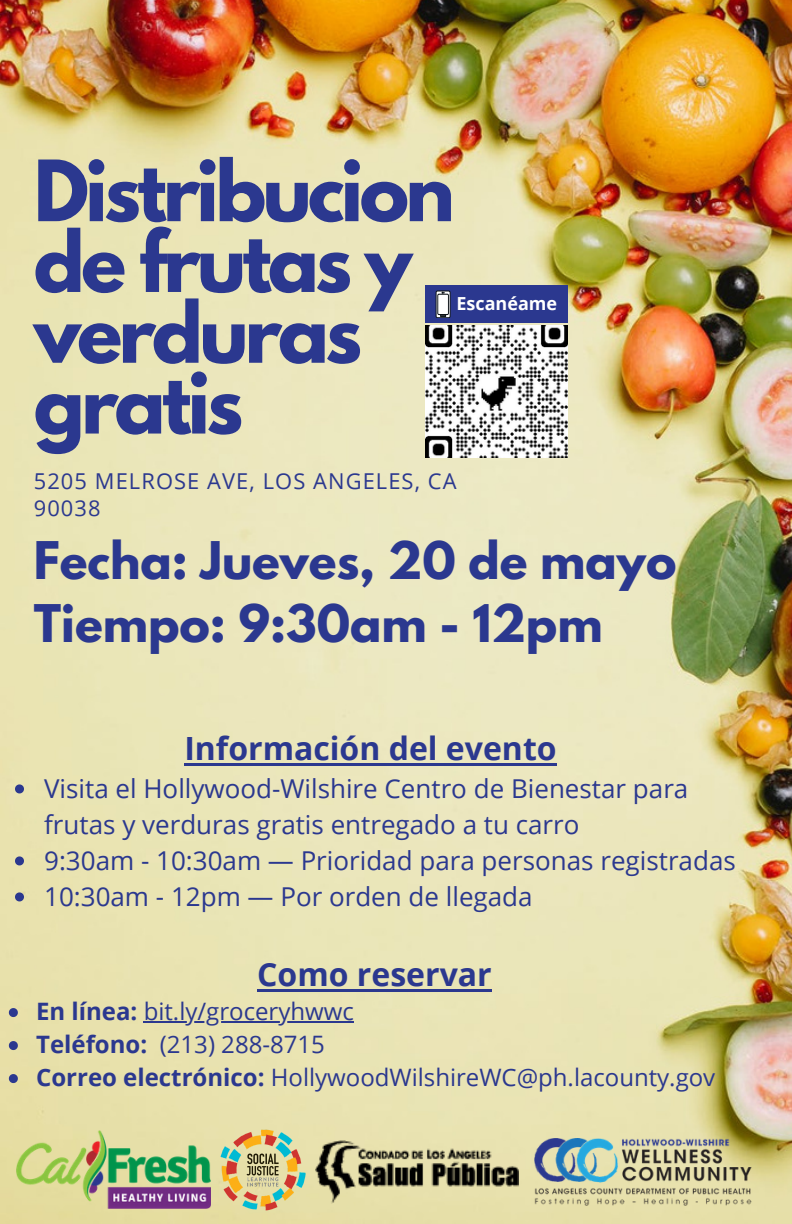
<style>
.page{position:relative;width:792px;height:1224px;background:#fff}
.page>*{position:absolute;margin:0;border:0;box-sizing:border-box;transform-origin:0 0}
.t1{font:700 74.8px/70.8px "League Spartan";letter-spacing:-.05em;color:#2b388f}
.t2{font:700 46px "League Spartan";color:#2b388f}
.t3{font:700 32px "Open Sans";color:#2b388f}
.t4{font:26px/36px "Open Sans";color:#2b388f}
.t5{font:24px "Open Sans";color:#2b388f}
.t6{font:21.8px/27.4px "Open Sans";letter-spacing:.05em;color:#2b388f}
.t7{font:700 18px "Open Sans";color:#fff}
.s1{font-weight:700}
</style>
<div class="page">
<img style="left:0;top:0;width:792px;height:1224px">
<svg style="left:15px;top:784px;width:9px;height:9px"></svg>
<svg style="left:15px;top:856px;width:9px;height:9px"></svg>
<svg style="left:15px;top:892px;width:9px;height:9px"></svg>
<hr style="left:184px;top:763px;width:373px;height:3px;background:#2b388f">
<img style="left:17px;top:1131px;width:193px;height:78px">
<img style="left:211px;top:1120px;width:105px;height:100px">
<img style="left:534px;top:1138px;width:219px;height:68px">
<svg style="left:9px;top:1008px;width:9px;height:9px"></svg>
<hr style="left:144px;top:1022px;width:210px;height:1px;background:#2b388f">
<svg style="left:9px;top:1041px;width:9px;height:9px"></svg>
<svg style="left:9px;top:1074px;width:9px;height:9px"></svg>
<hr style="left:257px;top:989px;width:235px;height:3px;background:#2b388f">
<img style="left:425px;top:326px;width:143px;height:132px">
<div style="left:425px;top:285px;width:143px;height:38px;background:#2b388f"></div>
<div style="left:436px;top:291px;width:14px;height:27px;border:1px solid #0a1015;border-radius:2px"></div>
<div style="left:438px;top:294px;width:10px;height:21px;background:#fff"></div>
<div style="left:438px;top:294px;width:11px;height:21px;border:1px solid #0a1015"></div>
<svg style="left:440px;top:315px;width:6px;height:2px"></svg>
<img style="left:316px;top:1140px;width:202px;height:63px">
<p class="t1" style="left:34px;top:165px;width:422px">Distribucion de frutas y verduras gratis</p>
<p class="t6" style="left:34px;top:466px;width:424px">5205 MELROSE AVE, LOS ANGELES, CA<br>90038</p>
<p class="t7" style="left:456px;top:291px;width:102px">Escanéame</p>
<p class="t2" style="left:34px;top:538px;width:644px">Fecha: Jueves, 20 de mayo</p>
<p class="t2" style="left:34px;top:601px;width:570px">Tiempo: 9:30am - 12pm</p>
<p class="t3" style="left:184px;top:726px;width:374px">Información del evento</p>
<p class="t4" style="left:44px;top:770px;width:646px">Visita el Hollywood-Wilshire Centro de Bienestar para frutas y verduras gratis entregado a tu carro</p>
<p class="t4" style="left:44px;top:842px;width:693px">9:30am - 10:30am — Prioridad para personas registradas</p>
<p class="t4" style="left:44px;top:878px;width:490px">10:30am - 12pm — Por orden de llegada</p>
<p class="t3" style="left:257px;top:951px;width:236px">Como reservar</p>
<p class="t5" style="left:36px;top:994px;width:319px"><span class="s1">En línea:</span> bit.ly/groceryhwwc</p>
<p class="t5" style="left:36px;top:1027px;width:290px"><span class="s1">Teléfono:</span> (213) 288-8715</p>
<p class="t5" style="left:36px;top:1060px;width:681px"><span class="s1">Correo electrónico:</span> HollywoodWilshireWC@ph.lacounty.gov</p>
</div>
